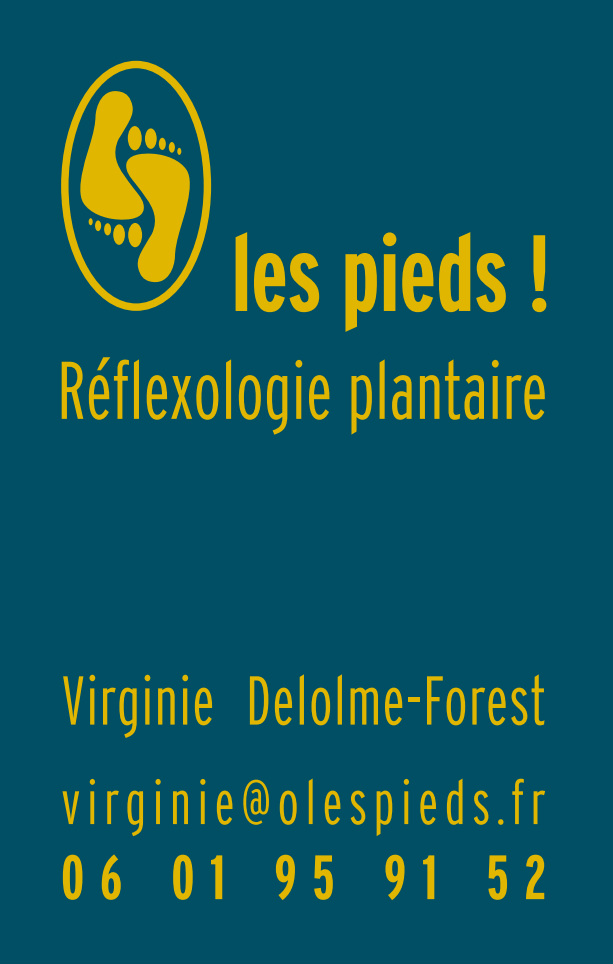
<style>
.page{position:relative;width:613px;height:964px;background:#fff}
.page>*{position:absolute;margin:0;border:0;box-sizing:border-box;transform-origin:0 0}
.t1{font:700 extra-condensed 108px "Interstate";color:#e1b600}
.t2{font:300 extra-condensed 81.6px "Interstate";color:#e1b600}
.t3{font:300 extra-condensed 68.8px "Interstate";letter-spacing:.015em;color:#e1b600}
.t4{font:300 extra-condensed 62.4px "Interstate";letter-spacing:.1em;color:#e1b600}
.t5{font:700 extra-condensed 62.4px "Interstate";letter-spacing:.25em;color:#e1b600}
</style>
<div class="page">
<div style="left:0;top:0;width:612px;height:964px;background:#004f64"></div>
<div style="left:61px;top:61px;width:150px;height:250px;border:7px solid #e1b600;border-radius:50%"></div>
<svg style="left:74px;top:87px;width:122px;height:199px"></svg>
<h1 class="t1" style="left:231px;top:213px;width:320px">les pieds !</h1>
<p class="t2" style="left:57px;top:344px;width:492px">Réflexologie plantaire</p>
<p class="t3" style="left:61px;top:662px;width:486px">Virginie Delolme-Forest</p>
<p class="t4" style="left:61px;top:767px;width:486px">virginie@olespieds.fr</p>
<p class="t5" style="left:61px;top:843px;width:486px">06 01 95 91 52</p>
</div>
